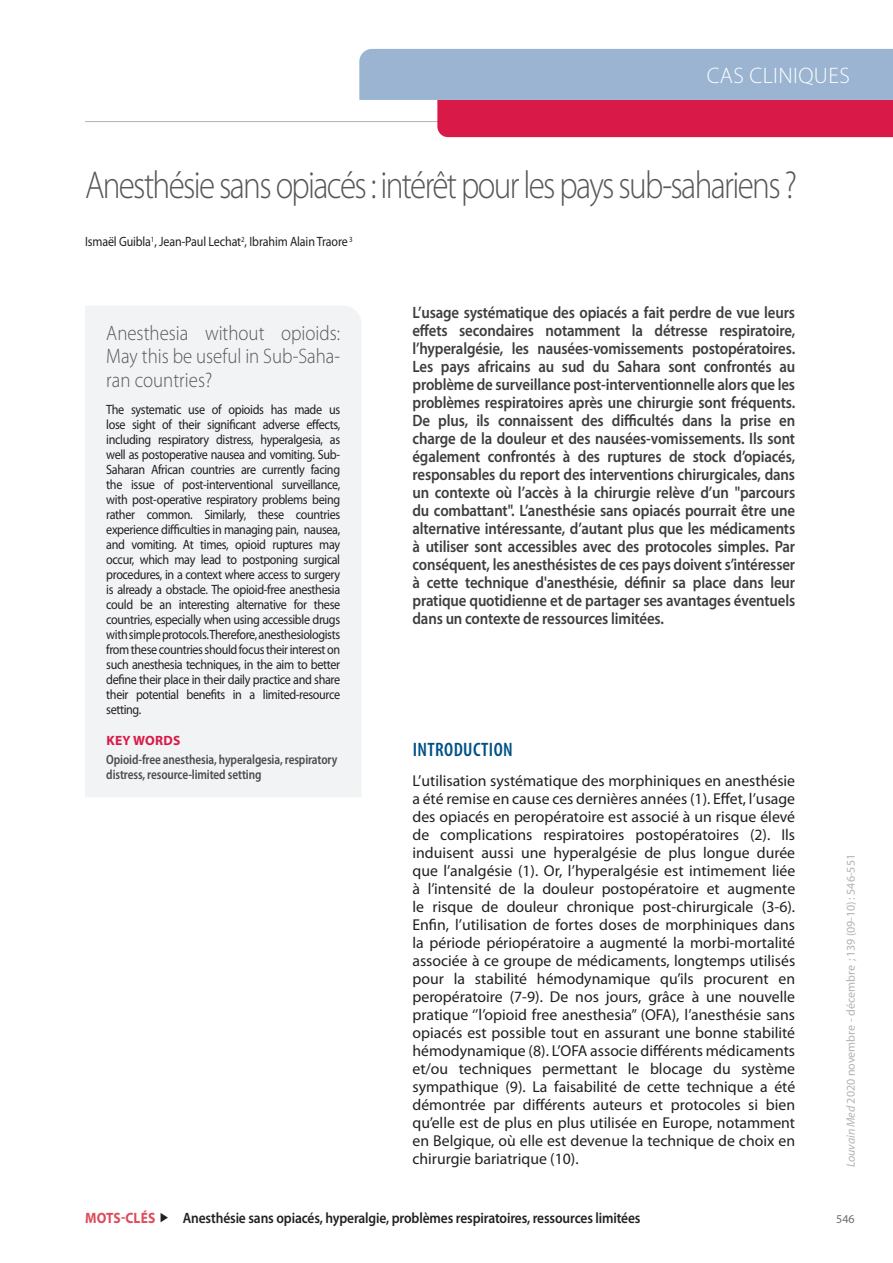
<style>
.page{position:relative;width:893px;height:1263px;background:#fff}
.page>*{position:absolute;margin:0;border:0;box-sizing:border-box;transform-origin:0 0}
.TITRE_de_l_ARTICLE{font:300 39px "Myriad Pro";letter-spacing:-.05em;color:#57585a;scale:.85 1}
.RUBRIQUE_1_D{font:300 22.5px "Myriad Pro";letter-spacing:.02em;color:#fff}
.TITRE_de_l_ARTICLE_A{font:300 21px/23.2px "Myriad Pro";color:#57585a;text-align:justify;scale:.9 1}
.TITRE_-_01_new{font:600 condensed 19.5px "Myriad Pro";letter-spacing:.02em;color:#005285}
.List_Paragraph{font:600 16.5px/18px "Myriad Pro";letter-spacing:-.01em;color:#3e3e3f;text-align:justify;scale:.9 1}
.t1{font:15.75px/18px "Myriad Pro";color:#231f20;text-align:justify}
.Mots-clés_FR{font:600 15px "Myriad Pro";letter-spacing:-.01em;color:#231f20;scale:.9 1}
.Mots-clés_FR-2{font:700 15px "Myriad Pro";letter-spacing:.01em;color:#de4b5a;scale:.9 1}
.SUMMARY_-_Textes_US{font:13.5px/15px "Myriad Pro";letter-spacing:-.03em;color:#231f20;text-align:justify;scale:.9 1}
.KEY_WORDS_-_Chapeau{font:600 semi-condensed 13.5px/15px "Myriad Pro";letter-spacing:-.01em;color:#4b4c4d;scale:.9 1}
.AUTEUR_de_l_article{font:13.5px "Myriad Pro";letter-spacing:-.01em;color:#231f20;scale:.89 1}
.KEY_WORDS_-_Chapeau-2{font:700 13.5px "Myriad Pro";letter-spacing:.02em;color:#d91a48}
.t2{font:12px "Myriad Pro";color:#b2b3b7}
.Numéros_Page{font:12px "Myriad Pro";color:#6c6d70}
.s1{font-style:italic}
</style>
<div class="page">
<hr style="left:85px;top:121px;width:723px;height:1px;background:#b2b3b7">
<div style="left:85px;top:306px;width:276px;height:491px;background:#f2f3f4"></div>
<svg style="left:359px;top:49px;width:534px;height:88px"></svg>
<p class="RUBRIQUE_1_D" style="left:707px;top:63px;width:145px">CAS CLINIQUES</p>
<p class="TITRE_de_l_ARTICLE" style="left:85px;top:164px;width:839px">Anesthésie sans opiacés : intérêt pour les pays sub-sahariens ?</p>
<p class="AUTEUR_de_l_article" style="left:85px;top:234px;width:302px">Ismaël Guibla<sup>1</sup>, Jean-Paul Lechat<sup>2</sup>, Ibrahim Alain Traore <sup>3</sup></p>
<p class="TITRE_de_l_ARTICLE_A" style="left:106px;top:322px;width:261px">Anesthesia without opioids:<br>May this be useful in Sub-Saha&shy;ran countries?</p>
<p class="SUMMARY_-_Textes_US" style="left:106px;top:403px;width:261px">The systematic use of opioids has made us lose sight of their significant adverse effects, including respiratory distress, hyperalgesia, as well as postoperative nausea and vomiting. Sub-Saharan African countries are currently facing the issue of post-interventional surveillance, with post-operative respiratory problems being rather common. Similarly, these countries experience difficulties in managing pain, nausea, and vomiting. At times, opioid ruptures may occur, which may lead to postponing surgical procedures, in a context where access to surgery is already a obstacle. The opioid-free anesthesia could be an interesting alternative for these countries, especially when using accessible drugs with simple protocols. Therefore, anesthesiologists from these countries should focus their interest on such anesthesia techniques, in the aim to better define their place in their daily practice and share their potential benefits in a limited-resource setting.</p>
<p class="KEY_WORDS_-_Chapeau-2" style="left:106px;top:733px;width:76px">KEY WORDS</p>
<p class="KEY_WORDS_-_Chapeau" style="left:106px;top:752px;width:258px">Opioid-free anesthesia, hyperalgesia, respiratory distress, resource-limited setting</p>
<p class="List_Paragraph" style="left:412px;top:304px;width:427px">L’usage systématique des opiacés a fait perdre de vue leurs effets secondaires notamment la détresse respiratoire, l’hyperalgésie, les nausées-vomissements postopératoires.<br>Les pays africains au sud du Sahara sont confrontés au problème de surveillance post-interventionnelle alors que les problèmes respiratoires après une chirurgie sont fréquents.<br>De plus, ils connaissent des difficultés dans la prise en charge de la douleur et des nausées-vomissements. Ils sont également confrontés à des ruptures de stock d’opiacés, responsables du report des interventions chirurgicales, dans un contexte où l’accès à la chirurgie relève d’un "parcours du combattant". L’anesthésie sans opiacés pourrait être une alternative intéressante, d’autant plus que les médicaments à utiliser sont accessibles avec des protocoles simples. Par conséquent, les anesthésistes de ces pays doivent s’intéresser à cette technique d'anesthésie, définir sa place dans leur pratique quotidienne et de partager ses avantages éventuels dans un contexte de ressources limitées.</p>
<p class="TITRE_-_01_new" style="left:413px;top:738px;width:102px">INTRODUCTION</p>
<p class="t1" style="left:412px;top:772px;width:384px">L’utilisation systématique des morphiniques en anesthésie a été remise en cause ces dernières années (1). Effet, l’usage des opiacés en peropératoire est associé à un risque élevé de complications respiratoires postopératoires (2). Ils induisent aussi une hyperalgésie de plus longue durée que l’analgésie (1). Or, l’hyperalgésie est intimement liée à l’intensité de la douleur postopératoire et augmente le risque de douleur chronique post-chirurgicale (3-6).<br>Enfin, l’utilisation de fortes doses de morphiniques dans la période périopératoire a augmenté la morbi-mortalité associée à ce groupe de médicaments, longtemps utilisés pour la stabilité hémodynamique qu’ils procurent en peropératoire (7-9). De nos jours, grâce à une nouvelle pratique ‘’l’opioid free anesthesia’’ (OFA), l’anesthésie sans opiacés est possible tout en assurant une bonne stabilité hémodynamique (8). L’OFA associe différents médicaments et/ou techniques permettant le blocage du système sympathique (9). La faisabilité de cette technique a été démontrée par différents auteurs et protocoles si bien qu’elle est de plus en plus utilisée en Europe, notamment en Belgique, où elle est devenue la technique de choix en chirurgie bariatrique (10).</p>
<p class="Mots-clés_FR-2" style="left:85px;top:1209px;width:79px">MOTS-CLÉS</p>
<p class="Mots-clés_FR" style="left:183px;top:1209px;width:510px">Anesthésie sans opiacés, hyperalgie, problèmes respiratoires, ressources limitées</p>
<p class="t2" style="left:844px;top:1167px;width:315px;rotate:-90deg"><span class="s1">Louvain Med</span> 2020 novembre - décembre ;139 (09-10): 546-551</p>
<p class="Numéros_Page" style="left:836px;top:1212px;width:20px">546</p>
</div>
